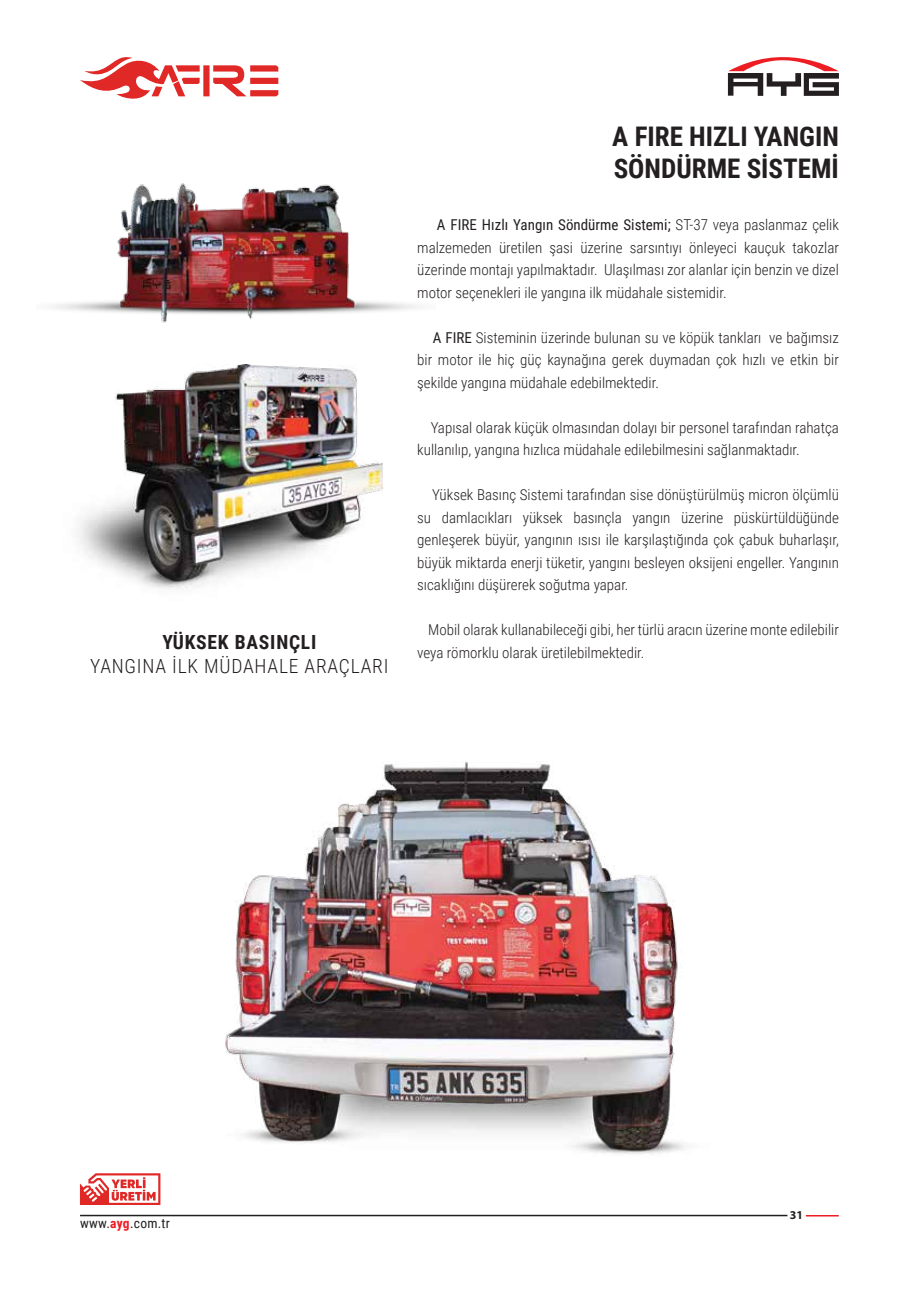
<style>
.page{position:relative;width:919px;height:1289px;background:#fff}
.page>*{position:absolute;margin:0;border:0;box-sizing:border-box;transform-origin:0 0}
.t1{font:700 27px/32.4px "Roboto Condensed";color:#231f20}
.t2{font:300 19.5px "Roboto Condensed";letter-spacing:.04em;color:#231f20}
.t3{font:700 19.5px "Roboto Condensed";letter-spacing:.04em;color:#231f20}
.t4{font:300 15px/22.5px "Roboto Condensed";color:#231f20;text-align:justify}
.t5{font:13.5px "Roboto Condensed";letter-spacing:.02em;color:#231f20}
.t6{font:700 12px "Myriad Pro";color:#231f20}
.s1{font-weight:400}
.s2{font-weight:700;color:#ed1d24}
</style>
<div class="page">
<svg style="left:80px;top:1173px;width:80px;height:31px"></svg>
<svg style="left:727px;top:57px;width:111px;height:39px"></svg>
<hr style="left:80px;top:1214px;width:707px;height:2px;background:#231f20">
<hr style="left:805px;top:1214px;width:33px;height:2px;background:#ed1d24">
<img style="left:52px;top:183px;width:368px;height:140px">
<img style="left:78px;top:364px;width:304px;height:225px">
<img style="left:225px;top:761px;width:460px;height:394px">
<svg style="left:80px;top:57px;width:198px;height:42px"></svg>
<h2 class="t3" style="left:162px;top:628px;width:155px">YÜKSEK BASINÇLI</h2>
<h2 class="t2" style="left:90px;top:652px;width:299px">YANGINA İLK MÜDAHALE ARAÇLARI</h2>
<h1 class="t1" style="left:612px;top:119px;width:228px">A FIRE HIZLI YANGIN<br>SÖNDÜRME SİSTEMİ</h1>
<p class="t4" style="left:417px;top:213px;width:423px;text-indent:20px"><span class="s1">A FIRE Hızlı Yangın Söndürme Sistemi;</span> ST-37 veya paslanmaz çelik malzemeden üretilen şasi üzerine sarsıntıyı önleyeci kauçuk takozlar üzerinde montajı yapılmaktadır. Ulaşılması zor alanlar için benzin ve dizel motor seçenekleri ile yangına ilk müdahale sistemidir.</p>
<p class="t4" style="left:417px;top:325px;width:423px;text-indent:16px"><span class="s1">A FIRE</span> Sisteminin üzerinde bulunan su ve köpük tankları ve bağımsız bir motor ile hiç güç kaynağına gerek duymadan çok hızlı ve etkin bir şekilde yangına müdahale edebilmektedir.</p>
<p class="t4" style="left:417px;top:415px;width:423px;text-indent:13px">Yapısal olarak küçük olmasından dolayı bir personel tarafından rahatça kullanılıp, yangına hızlıca müdahale edilebilmesini sağlanmaktadır.</p>
<p class="t4" style="left:417px;top:483px;width:423px;text-indent:15px">Yüksek Basınç Sistemi tarafından sise dönüştürülmüş micron ölçümlü su damlacıkları yüksek basınçla yangın üzerine püskürtüldüğünde genleşerek büyür, yangının ısısı ile karşılaştığında çok çabuk buharlaşır, büyük miktarda enerji tüketir, yangını besleyen oksijeni engeller. Yangının sıcaklığını düşürerek soğutma yapar.</p>
<p class="t4" style="left:417px;top:618px;width:423px;text-indent:11px">Mobil olarak kullanabileceği gibi, her türlü aracın üzerine monte edilebilir veya römorklu olarak üretilebilmektedir.</p>
<p class="t5" style="left:80px;top:1213px;width:91px">www.<span class="s2">ayg</span>.com.tr</p>
<p class="t6" style="left:789px;top:1207px;width:15px">31</p>
</div>
